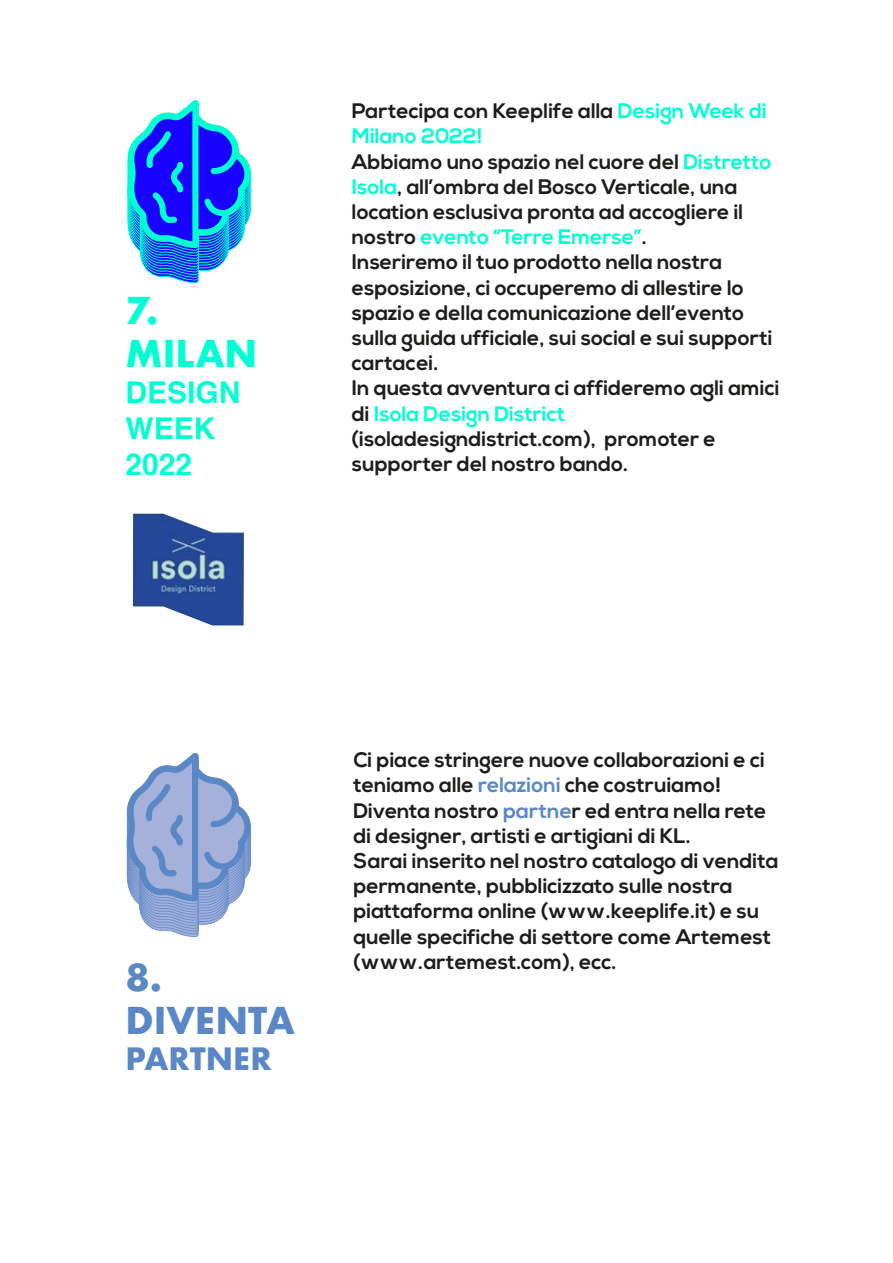
<style>
.page{position:relative;width:893px;height:1263px;background:#fff}
.page>*{position:absolute;margin:0;border:0;box-sizing:border-box;transform-origin:0 0}
.t1{font:700 36px/43.2px "Futura";color:#5a88c6}
.t2{font:700 36px/43.2px "Futura";color:#00ffd3}
.t3{font:700 30px/36px "Helvetica";color:#00ffd3}
.t4{font:700 30px "Futura";color:#5a88c6}
.t5{font:700 21px/25.2px "Nexa";color:#1d1d1b}
.s1{color:#00ffd3}
.s2{color:#5a88c6}
</style>
<div class="page">
<svg style="left:127px;top:100px;width:124px;height:183px"></svg>
<svg style="left:127px;top:752px;width:124px;height:185px"></svg>
<img style="left:133px;top:513px;width:111px;height:112px">
<h1 class="t2" style="left:125px;top:289px;width:133px">7.<br>MILAN</h1>
<h2 class="t3" style="left:125px;top:375px;width:117px">DESIGN<br>WEEK<br>2022</h2>
<p class="t5" style="left:352px;top:99px;width:429px">Partecipa con Keeplife alla <span class="s1">Design Week di Milano 2022!<br></span>Abbiamo uno spazio nel cuore del <span class="s1">Distretto Isola</span>, all’ombra del Bosco Verticale, una location esclusiva pronta ad accogliere il nostro <span class="s1">evento “Terre Emerse”</span>.<br>Inseriremo il tuo prodotto nella nostra esposizione, ci occuperemo di allestire lo spazio e della comunicazione dell’evento sulla guida ufficiale, sui social e sui supporti cartacei.<br>In questa avventura ci affideremo agli amici di <span class="s1">Isola Design District </span>(isoladesigndistrict.com), promoter e supporter del nostro bando.</p>
<h1 class="t1" style="left:125px;top:955px;width:171px">8.<br>DIVENTA</h1>
<h2 class="t4" style="left:125px;top:1037px;width:148px">PARTNER</h2>
<p class="t5" style="left:353px;top:748px;width:427px">Ci piace stringere nuove collaborazioni e ci teniamo alle <span class="s2">relazioni</span> che costruiamo!<br>Diventa nostro <span class="s2">partne</span>r ed entra nella rete di designer, artisti e artigiani di KL.<br>Sarai inserito nel nostro catalogo di vendita permanente, pubblicizzato sulle nostra piattaforma online (www.keeplife.it) e su quelle specifiche di settore come Artemest (www.artemest.com), ecc.</p>
</div>
